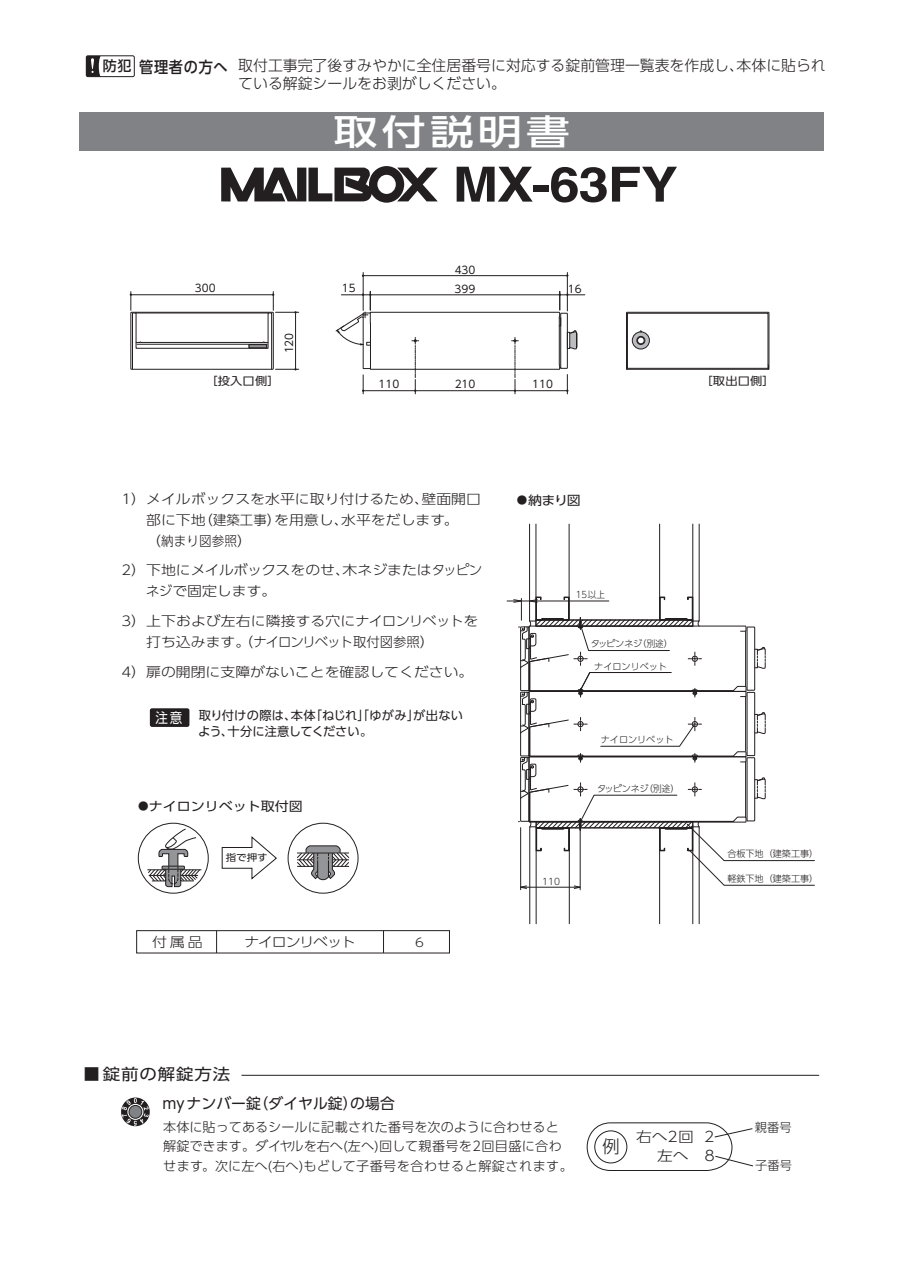
<style>
.page{position:relative;width:903px;height:1276px;background:#fff}
.page>*{position:absolute;margin:0;border:0;box-sizing:border-box;transform-origin:0 0}
.t1{font:700 48.48px "Helvetica";letter-spacing:-.02em;color:#231f20;scale:1.12 1}
.t2{font:500 35px "UD Shin Go Pro";letter-spacing:.1em;color:#fff;scale:1.25 1}
.t3{font:300 17.5px "UD Shin Go Pro";color:#231f20}
.t4{font:15.75px "UD Shin Go Pro";letter-spacing:.05em;color:#231f20}
.t5{font:500 15.75px "UD Shin Go Pro";letter-spacing:.05em;color:#231f20;scale:.9 1}
.t6{font:300 14.88px/17.5px "UD Shin Go Pro";color:#231f20}
.t7{font:14.88px "UD Shin Go Pro";color:#231f20}
.t8{font:300 14.17px/18.9px "UD Shin Go Pro";color:#231f20;text-align:right;scale:1.11 1}
.t9{font:14px "UD Shin Go Pro";color:#fff;scale:.9 1}
.t10{font:300 13.47px/21px "UD Shin Go Pro";color:#231f20;scale:1.11 1}
.t11{font:300 13.47px "UD Shin Go Pro";letter-spacing:-.075em;color:#231f20;scale:1.11 1}
.t12{font:300 13.12px/19.2px "UD Shin Go Pro";color:#231f20}
.t13{font:12.6px "UD Shin Go Pro";color:#231f20;scale:1.11 1}
.t14{font:12.25px/15.8px "UD Shin Go Pro";letter-spacing:.005em;color:#231f20}
.t15{font:300 12.25px "UD Shin Go Pro";color:#231f20}
.t16{font:300 11.9px "UD Shin Go Pro";color:#231f20;scale:1.12 1}
.t17{font:11.03px "UD Shin Go Pro";letter-spacing:.01em;color:#231f20;scale:1.11 1}
.t18{font:10.5px "UD Shin Go Pro";color:#231f20}
.t19{font:9.45px "UD Shin Go Pro";color:#231f20;scale:1.11 1}
.t20{font:300 9.1px "UD Shin Go Pro";color:#231f20}
.t21{font:300 9.1px "UD Shin Go Pro";letter-spacing:-.025em;color:#231f20}
.t22{font:300 9.1px "UD Shin Go Pro";color:#231f20;scale:.94 1}
.s1{font-size:14px}
.s2{font-size:10.5px}
</style>
<div class="page">
<div style="left:80px;top:112px;width:744px;height:39px;background:#808285"></div>
<div style="left:138px;top:823px;width:71px;height:70px;border:1px solid #231f20;border-radius:50%"></div>
<svg style="left:221px;top:836px;width:56px;height:44px"></svg>
<div style="left:288px;top:823px;width:70px;height:70px;border:1px solid #231f20;border-radius:50%"></div>
<svg style="left:147px;top:828px;width:54px;height:59px"></svg>
<svg style="left:296px;top:845px;width:54px;height:35px"></svg>
<svg style="left:221px;top:166px;width:217px;height:37px"></svg>
<div style="left:136px;top:930px;width:314px;height:23px;border:1px solid #231f20"></div>
<svg style="left:216px;top:930px;width:1px;height:23px"></svg>
<svg style="left:383px;top:930px;width:1px;height:23px"></svg>
<svg style="left:121px;top:1097px;width:29px;height:29px"></svg>
<svg style="left:122px;top:1098px;width:27px;height:27px"></svg>
<hr style="left:242px;top:1075px;width:577px;height:1px;background:#231f20">
<svg style="left:587px;top:1122px;width:166px;height:49px"></svg>
<svg style="left:88px;top:57px;width:12px;height:18px"></svg>
<div style="left:86px;top:55px;width:49px;height:22px;border:1px solid #231f20;border-radius:2px"></div>
<hr style="left:507px;top:601px;width:102px;height:1px;background:#231f20">
<div style="left:150px;top:708px;width:39px;height:19px;background:#231f20;border-radius:2px"></div>
<hr style="left:341px;top:294px;width:244px;height:1px;background:#231f20">
<hr style="left:363px;top:272px;width:1px;height:38px;background:#231f20">
<hr style="left:567px;top:272px;width:1px;height:39px;background:#231f20">
<hr style="left:363px;top:275px;width:204px;height:1px;background:#231f20">
<svg style="left:130px;top:292px;width:169px;height:78px"></svg>
<div style="left:131px;top:312px;width:143px;height:57px;border:1px solid #231f20"></div>
<svg style="left:626px;top:312px;width:143px;height:58px"></svg>
<svg style="left:335px;top:291px;width:242px;height:103px"></svg>
<svg style="left:513px;top:523px;width:302px;height:401px"></svg>
<p class="t5" style="left:103px;top:54px;width:140px"><span class="s1">防犯</span>管理者の方へ</p>
<p class="t6" style="left:238px;top:56px;width:589px">取付工事完了後すみやかに全住居番号に対応する錠前管理一覧表を作成し、本体に貼られている解錠シールをお剥がしください。</p>
<h2 class="t2" style="left:334px;top:103px;width:190px">取付説明書</h2>
<h1 class="t1" style="left:453px;top:155px;width:202px">MX-63FY</h1>
<p class="t18" style="left:195px;top:279px;width:22px">300</p>
<p class="t18" style="left:281px;top:353px;width:22px;rotate:-90deg">120</p>
<p class="t18" style="left:455px;top:261px;width:22px">430</p>
<p class="t18" style="left:342px;top:279px;width:15px">15</p>
<p class="t18" style="left:455px;top:280px;width:22px">399</p>
<p class="t18" style="left:568px;top:280px;width:15px">16</p>
<p class="t17" style="left:206px;top:371px;width:68px">［投入口側］</p>
<p class="t17" style="left:701px;top:371px;width:68px">［取出口側］</p>
<p class="t18" style="left:379px;top:376px;width:22px">110</p>
<p class="t18" style="left:455px;top:376px;width:22px">210</p>
<p class="t18" style="left:532px;top:376px;width:22px">110</p>
<p class="t10" style="left:146px;top:488px;width:303px;text-indent:-25px">1）メイルボックスを水平に取り付けるため、壁面開口部に下地（建築工事）を用意し、水平をだします。<br>（納まり図参照）</p>
<p class="t10" style="left:146px;top:559px;width:304px;text-indent:-25px">2）下地にメイルボックスをのせ、木ネジまたはタッピンネジで固定します。</p>
<p class="t10" style="left:146px;top:610px;width:301px;text-indent:-25px">3）上下および左右に隣接する穴にナイロンリベットを打ち込みます。（ナイロンリベット取付図参照）</p>
<p class="t10" style="left:121px;top:661px;width:319px">4）扉の開閉に支障がないことを確認してください。</p>
<p class="t14" style="left:198px;top:707px;width:266px">取り付けの際は、本体「ねじれ」「ゆがみ」が出ないよう、十分に注意してください。</p>
<p class="t9" style="left:155px;top:706px;width:32px">注意</p>
<p class="t13" style="left:138px;top:796px;width:150px"><span class="s2">●</span>ナイロンリベット取付図</p>
<p class="t19" style="left:226px;top:850px;width:39px">指で押す</p>
<p class="t10" style="left:152px;top:930px;width:47px">付属品</p>
<p class="t11" style="left:244px;top:931px;width:102px">ナイロンリベット</p>
<p class="t16" style="left:415px;top:932px;width:9px">6</p>
<p class="t13" style="left:517px;top:489px;width:59px"><span class="s2">●</span>納まり図</p>
<p class="t22" style="left:576px;top:587px;width:33px">15以上</p>
<p class="t21" style="left:591px;top:636px;width:84px">タッピンネジ（別途）</p>
<p class="t20" style="left:594px;top:659px;width:74px">ナイロンリベット</p>
<p class="t20" style="left:601px;top:732px;width:74px">ナイロンリベット</p>
<p class="t20" style="left:542px;top:874px;width:20px">110</p>
<p class="t21" style="left:597px;top:781px;width:84px">タッピンネジ（別途）</p>
<p class="t20" style="left:727px;top:846px;width:92px">合板下地（建築工事）</p>
<p class="t20" style="left:727px;top:871px;width:92px">軽鉄下地（建築工事）</p>
<p class="t4" style="left:84px;top:1061px;width:148px">■ 錠前の解錠方法</p>
<p class="t7" style="left:163px;top:1091px;width:234px">myナンバー錠（ダイヤル錠）の場合</p>
<p class="t12" style="left:163px;top:1117px;width:411px">本体に貼ってあるシールに記載された番号を次のように合わせると解錠できます。ダイヤルを右へ(左へ)回して親番号を2回目盛に合わせます。次に左へ(右へ)もどして子番号を合わせると解錠されます。</p>
<p class="t3" style="left:602px;top:1132px;width:19px">例</p>
<p class="t8" style="left:636px;top:1127px;width:72px">右へ2回 2左へ 8</p>
<p class="t15" style="left:755px;top:1117px;width:38px">親番号</p>
<p class="t15" style="left:755px;top:1155px;width:38px">子番号</p>
</div>
